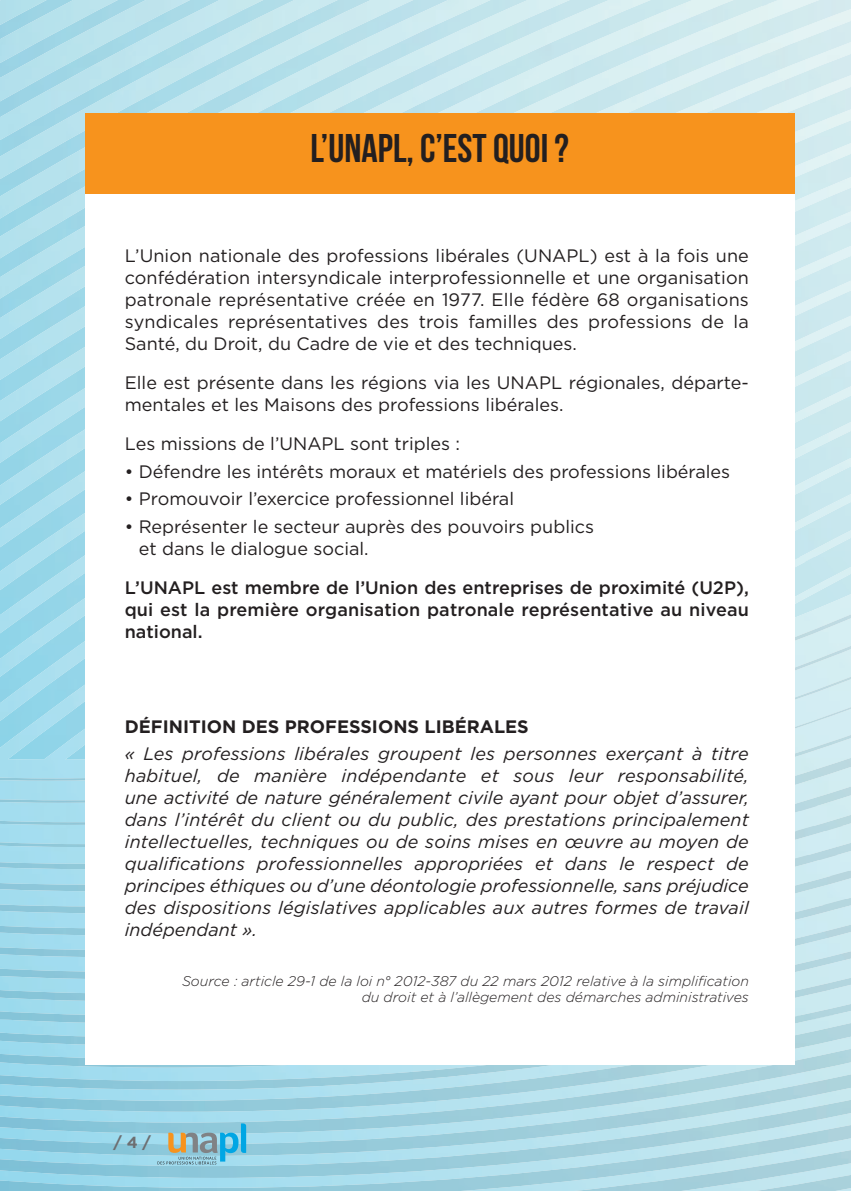
<style>
.page{position:relative;width:851px;height:1191px;background:#fff}
.page>*{position:absolute;margin:0;border:0;box-sizing:border-box;transform-origin:0 0}
.t1{font:700 40px "Bebas Neue";color:#231f20}
.t2{font:18px/22px "Gotham";color:#231f20}
.t3{font:italic 18px/22px "Gotham";letter-spacing:.01em;color:#231f20;text-align:justify}
.t4{font:500 18px/22px "Gotham";letter-spacing:.005em;color:#231f20;text-align:justify}
.t5{font:700 18px "Gotham";color:#231f20}
.t6{font:700 16px "Gotham";color:#6d6e71}
.t7{font:italic 300 14px/16px "Gotham";color:#231f20;text-align:right}
</style>
<div class="page">
<img style="left:0;top:1178px;width:850px;height:13px">
<img style="left:0;top:1155px;width:850px;height:23px">
<img style="left:0;top:1133px;width:850px;height:22px">
<img style="left:0;top:1089px;width:850px;height:44px">
<img style="left:0;top:1067px;width:850px;height:22px">
<img style="left:0;top:979px;width:850px;height:88px">
<img style="left:0;top:1023px;width:85px;height:22px">
<img style="left:0;top:979px;width:85px;height:44px">
<img style="left:0;top:871px;width:850px;height:108px">
<img style="left:842px;top:841px;width:8px;height:18px">
<img style="left:0;top:935px;width:837px;height:22px">
<img style="left:817px;top:812px;width:33px;height:18px">
<img style="left:0;top:826px;width:842px;height:109px">
<img style="left:795px;top:790px;width:55px;height:20px">
<img style="left:0;top:806px;width:817px;height:107px">
<img style="left:795px;top:770px;width:55px;height:20px">
<img style="left:0;top:869px;width:85px;height:22px">
<img style="left:795px;top:750px;width:55px;height:20px">
<img style="left:0;top:847px;width:85px;height:22px">
<img style="left:795px;top:720px;width:55px;height:30px">
<img style="left:0;top:825px;width:85px;height:22px">
<img style="left:795px;top:699px;width:55px;height:21px">
<img style="left:0;top:803px;width:85px;height:22px">
<img style="left:795px;top:681px;width:55px;height:18px">
<img style="left:795px;top:632px;width:55px;height:49px">
<img style="left:0;top:0;width:762px;height:759px">
<img style="left:762px;top:0;width:88px;height:355px">
<img style="left:795px;top:355px;width:55px;height:202px">
<img style="left:795px;top:557px;width:55px;height:75px">
<div style="left:85px;top:113px;width:709px;height:952px;background:#fff"></div>
<div style="left:85px;top:113px;width:709px;height:81px;background:#f7931d"></div>
<svg style="left:157px;top:1123px;width:89px;height:41px;background:#86bcca"></svg>
<h1 class="t1" style="left:310px;top:128px;width:260px">L’UNAPL, C’EST QUOI ?</h1>
<p class="t2" style="left:125px;top:245px;width:625px;text-align:justify">L’Union nationale des professions libérales (UNAPL) est à la fois une confédération intersyndicale interprofessionnelle et une organisation patronale représentative créée en 1977. Elle fédère 68 organisations syndicales représentatives des trois familles des professions de la Santé, du Droit, du Cadre de vie et des techniques.</p>
<p class="t2" style="left:125px;top:372px;width:625px">Elle est présente dans les régions via les UNAPL régionales, départe&shy;mentales et les Maisons des professions libérales.</p>
<p class="t2" style="left:125px;top:433px;width:337px">Les missions de l’UNAPL sont triples :</p>
<p class="t2" style="left:125px;top:460px;width:607px">• Défendre les intérêts moraux et matériels des professions libérales</p>
<p class="t2" style="left:125px;top:488px;width:390px">• Promouvoir l’exercice professionnel libéral</p>
<p class="t2" style="left:139px;top:516px;width:456px;text-indent:-14px">• Représenter le secteur auprès des pouvoirs publics et dans le dialogue social.</p>
<p class="t4" style="left:125px;top:577px;width:625px">L’UNAPL est membre de l’Union des entreprises de proximité (U2P), qui est la première organisation patronale représentative au niveau national.</p>
<p class="t5" style="left:125px;top:716px;width:405px">DÉFINITION DES PROFESSIONS LIBÉRALES</p>
<p class="t3" style="left:125px;top:744px;width:625px">« Les professions libérales groupent les personnes exerçant à titre habituel, de manière indépendante et sous leur responsabilité, une activité de nature généralement civile ayant pour objet d’assurer, dans l’intérêt du client ou du public, des prestations principalement intellectuelles, techniques ou de soins mises en œuvre au moyen de qualifications professionnelles appropriées et dans le respect de principes éthiques ou d’une déontologie professionnelle, sans préjudice des dispositions législatives applicables aux autres formes de travail indépendant ».</p>
<p class="t7" style="left:182px;top:973px;width:568px">Source : article 29-1 de la loi n° 2012-387 du 22 mars 2012 relative à la simplification du droit et à l’allègement des démarches administratives</p>
<p class="t6" style="left:113px;top:1133px;width:39px">/ 4 /</p>
</div>
